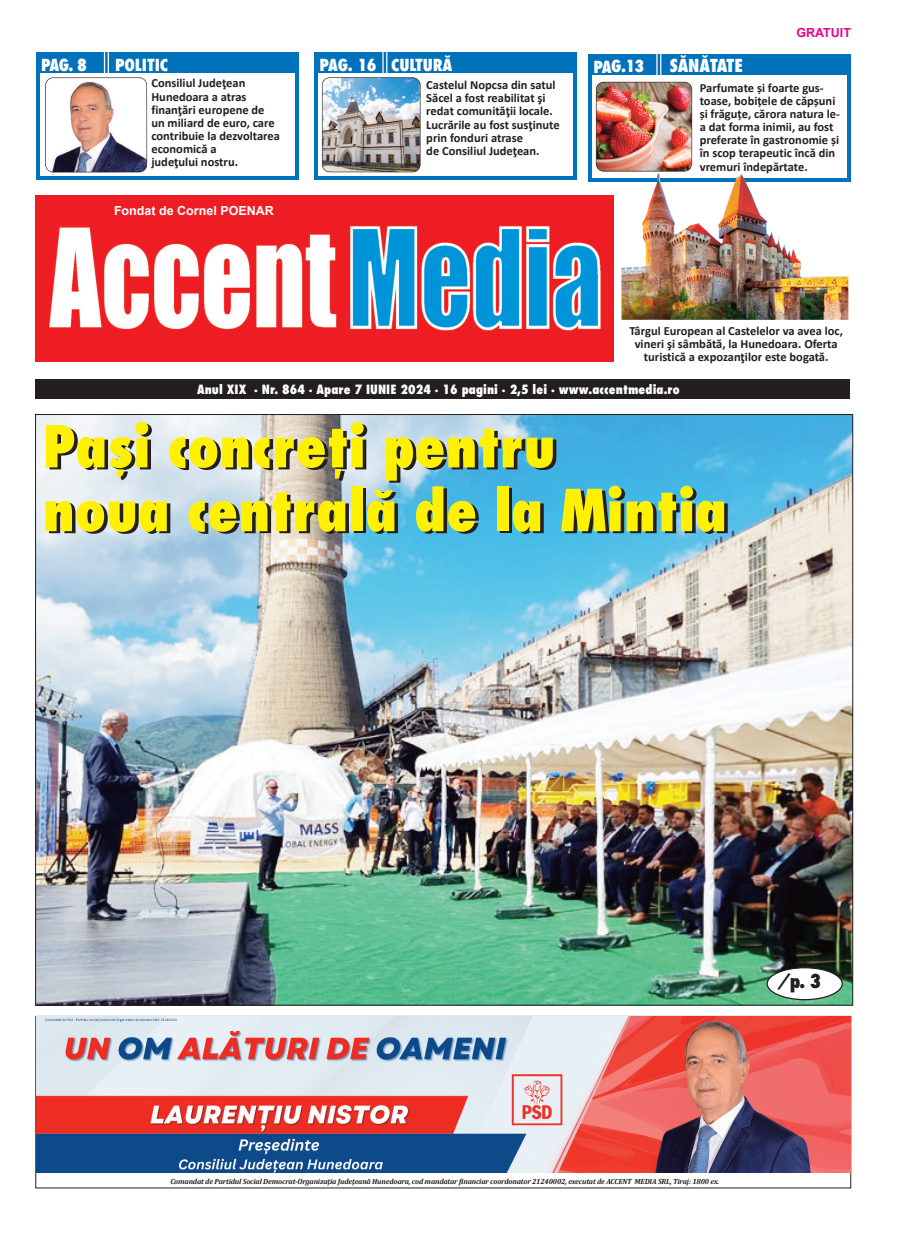
<style>
.page{position:relative;width:922px;height:1241px;background:#fff}
.page>*{position:absolute;margin:0;border:0;box-sizing:border-box;transform-origin:0 0}
.t1{font:800 56.25px/63.8px "Fujiyama";color:#fff101}
.t2{font:800 18.75px "Fujiyama";color:#231f20}
.t3{font:800 17.5px "Fujiyama";letter-spacing:-.015em;color:#fff}
.t4{font:800 16.25px "Fujiyama";letter-spacing:-.01em;color:#fff}
.t5{font:700 12.5px/13.1px "Calibri";color:#231f20}
.t6{font:800 12.5px "Fujiyama";letter-spacing:.005em;color:#fff}
.t7{font:700 12.5px "Arial";color:#fff}
.t8{font:700 12.5px "Arial";color:#ed028c}
.t9{font:italic 700 7.5px "Cambria";letter-spacing:-.02em;color:#231f20}
</style>
<div class="page">
<img style="left:37px;top:416px;width:813px;height:587px">
<div style="left:36px;top:379px;width:813px;height:20px;background:#231f20"></div>
<img style="left:36px;top:195px;width:577px;height:167px">
<div style="left:36px;top:52px;width:262px;height:128px;background:#0072bc"></div>
<div style="left:40px;top:73px;width:254px;height:102px;background:#fff"></div>
<img style="left:46px;top:78px;width:101px;height:94px;border-radius:7px">
<div style="left:45px;top:77px;width:102px;height:95px;border:1px solid #231f20;border-radius:8px"></div>
<svg style="left:104px;top:52px;width:5px;height:21px"></svg>
<div style="left:314px;top:52px;width:262px;height:128px;background:#0072bc"></div>
<div style="left:319px;top:73px;width:253px;height:102px;background:#fff"></div>
<img style="left:322px;top:78px;width:98px;height:94px;border-radius:7px">
<div style="left:322px;top:77px;width:98px;height:95px;border:1px solid #231f20;border-radius:8px"></div>
<svg style="left:382px;top:52px;width:5px;height:21px"></svg>
<div style="left:588px;top:54px;width:262px;height:128px;background:#0072bc"></div>
<div style="left:592px;top:75px;width:254px;height:102px;background:#fff"></div>
<img style="left:596px;top:82px;width:95px;height:89px;border-radius:7px">
<div style="left:595px;top:82px;width:97px;height:89px;border:1px solid #231f20;border-radius:8px"></div>
<svg style="left:656px;top:54px;width:5px;height:21px"></svg>
<svg style="left:766px;top:966px;width:76px;height:34px"></svg>
<img style="left:621px;top:174px;width:227px;height:146px">
<img style="left:36px;top:1016px;width:814px;height:155px">
<p class="t4" style="left:41px;top:54px;width:47px">Pag. 8</p>
<p class="t4" style="left:115px;top:54px;width:55px">Politic</p>
<p class="t5" style="left:151px;top:78px;width:130px">Consiliul Judeţean<br>Hunedoara a atras finanţări europene de un miliard de euro, care contribuie la dezvoltarea economică a<br>judeţului nostru.</p>
<p class="t7" style="left:114px;top:204px;width:161px">Fondat de Cornel POENAR</p>
<p class="t4" style="left:319px;top:54px;width:134px">Pag. 16 cultură</p>
<p class="t5" style="left:426px;top:79px;width:135px">Castelul Nopcsa din satul<br>Săcel a fost reabilitat şi redat comunităţii locale.<br>Lucrările au fost susţinute prin fonduri atrase<br>de Consiliul Judeţean.</p>
<p class="t8" style="left:796px;top:26px;width:56px">GRATUIT</p>
<p class="t4" style="left:593px;top:56px;width:52px">Pag.13</p>
<p class="t3" style="left:669px;top:54px;width:75px">sănătate</p>
<p class="t5" style="left:699px;top:82px;width:141px">Parfumate și foarte gus&shy;toase, bobițele de căpșuni și frăguțe, cărora natura le&shy;a dat forma inimii, au fost preferate în gastronomie și în scop terapeutic încă din vremuri îndepărtate.</p>
<p class="t5" style="left:629px;top:325px;width:215px;text-align:center">Târgul European al Castelelor va avea loc, vineri şi sâmbătă, la Hunedoara. Oferta turistică a expozanţilor este bogată.</p>
<p class="t6" style="left:197px;top:381px;width:484px">anul XiX • nr. 864 • apare 7 iunie 2024 • 16 pagini • 2,5 lei • www.accentmedia.ro</p>
<p class="t1" style="left:43px;top:413px;width:686px">Paşi concreţi pentru<br>noua centrală de la Mintia</p>
<p class="t2" style="left:777px;top:968px;width:45px">/p. 3</p>
<p class="t9" style="left:170px;top:1176px;width:550px">Comandat de Partidul Social Democrat-Organizaţia Judeţeană Hunedoara, cod mandatar financiar coordonator 21240002, executat de ACCENT MEDIA SRL, Tiraj: 1800 ex.</p>
</div>
